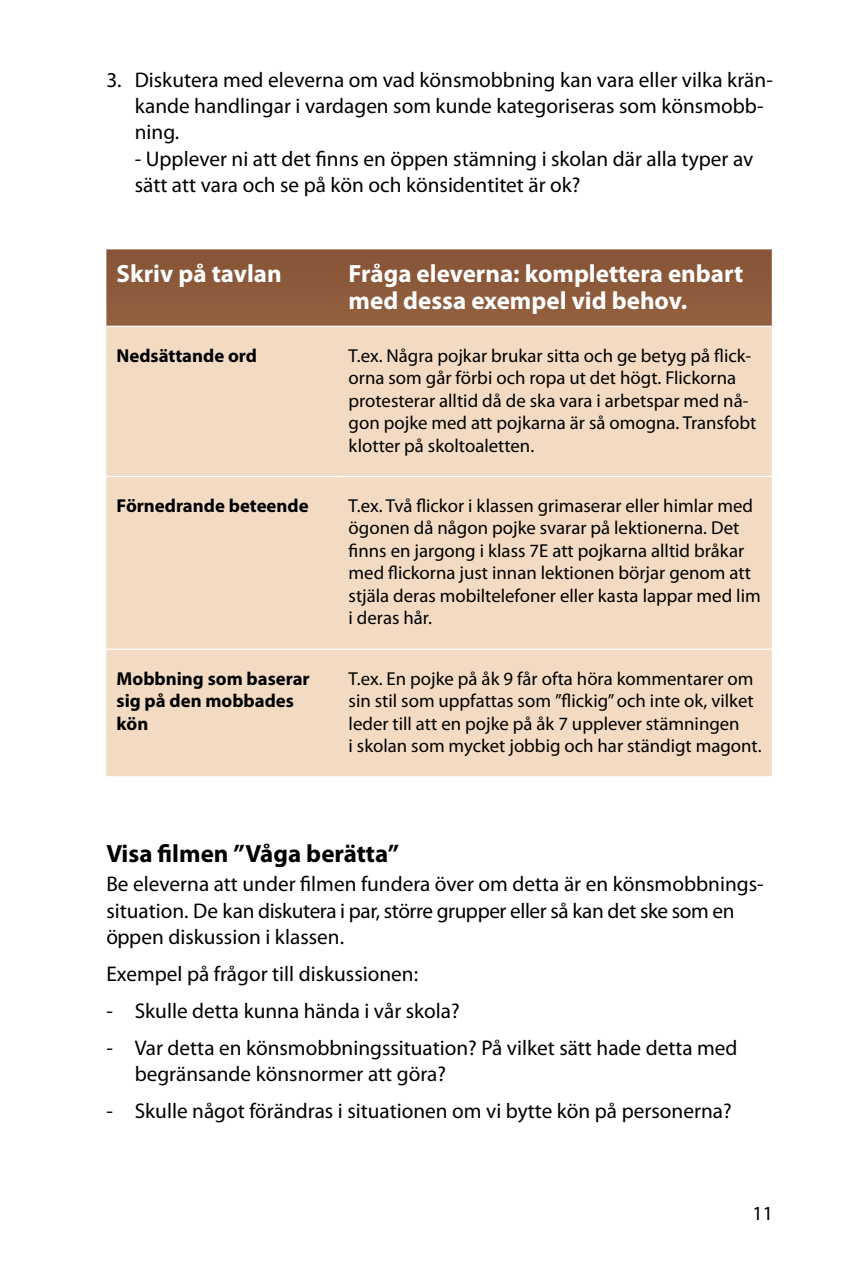
<style>
.page{position:relative;width:844px;height:1276px;background:#fff}
.page>*{position:absolute;margin:0;border:0;box-sizing:border-box;transform-origin:0 0}
.t1{font:700 25px/26.2px "Myriad Pro";color:#fff}
.t2{font:700 25px "Myriad Pro";color:#000}
.t3{font:21.25px/26.2px "Myriad Pro";color:#000}
.t4{font:20px "Myriad Pro";color:#000}
.t5{font:18.75px/22.5px "Myriad Pro";color:#000}
.t6{font:700 18.75px/22.5px "Myriad Pro";color:#000}
</style>
<div class="page">
<div style="left:106px;top:249px;width:665px;height:77px;background:#8d5a3b"></div>
<div style="left:106px;top:327px;width:665px;height:449px;background:#f2dbc2"></div>
<hr style="left:106px;top:476px;width:232px;height:1px;background:#fff">
<hr style="left:338px;top:476px;width:433px;height:1px;background:#fff">
<hr style="left:106px;top:648px;width:232px;height:2px;background:#fff">
<hr style="left:338px;top:648px;width:433px;height:2px;background:#fff">
<p class="t3" style="left:135px;top:66px;width:639px;text-indent:-28px">3. Diskutera med eleverna om vad könsmobbning kan vara eller vilka krän&shy;kande handlingar i vardagen som kunde kategoriseras som könsmobb&shy;ning.</p>
<p class="t3" style="left:135px;top:145px;width:620px">- Upplever ni att det finns en öppen stämning i skolan där alla typer av sätt att vara och se på kön och könsidentitet är ok?</p>
<h1 class="t1" style="left:117px;top:260px;width:167px">Skriv på tavlan</h1>
<h1 class="t1" style="left:348px;top:260px;width:396px">Fråga eleverna: komplettera enbart med dessa exempel vid behov.</h1>
<p class="t6" style="left:117px;top:343px;width:142px">Nedsättande ord</p>
<p class="t5" style="left:348px;top:344px;width:409px">T.ex. Några pojkar brukar sitta och ge betyg på flick&shy;orna som går förbi och ropa ut det högt. Flickorna protesterar alltid då de ska vara i arbetspar med nå&shy;gon pojke med att pojkarna är så omogna. Transfobt klotter på skoltoaletten.</p>
<p class="t6" style="left:117px;top:493px;width:193px">Förnedrande beteende</p>
<p class="t5" style="left:348px;top:494px;width:413px">T.ex. Två flickor i klassen grimaserar eller himlar med ögonen då någon pojke svarar på lektionerna. Det finns en jargong i klass 7E att pojkarna alltid bråkar med flickorna just innan lektionen börjar genom att stjäla deras mobiltelefoner eller kasta lappar med lim i deras hår.</p>
<p class="t6" style="left:117px;top:666px;width:194px">Mobbning som baserar sig på den mobbades kön</p>
<p class="t5" style="left:348px;top:666px;width:414px">T.ex. En pojke på åk 9 får ofta höra kommentarer om sin stil som uppfattas som ”flickig” och inte ok, vilket leder till att en pojke på åk 7 upplever stämningen<br>i skolan som mycket jobbig och har ständigt magont.</p>
<h1 class="t2" style="left:106px;top:837px;width:294px">Visa filmen ”Våga berätta”</h1>
<p class="t3" style="left:106px;top:871px;width:658px">Be eleverna att under filmen fundera över om detta är en könsmobbnings&shy;situation. De kan diskutera i par, större grupper eller så kan det ske som en öppen diskussion i klassen.</p>
<p class="t3" style="left:106px;top:960px;width:313px">Exempel på frågor till diskussionen:</p>
<p class="t3" style="left:106px;top:997px;width:355px">- Skulle detta kunna hända i vår skola?</p>
<p class="t3" style="left:135px;top:1034px;width:604px;text-indent:-28px">- Var detta en könsmobbningssituation? På vilket sätt hade detta med begränsande könsnormer att göra?</p>
<p class="t3" style="left:106px;top:1097px;width:626px">- Skulle något förändras i situationen om vi bytte kön på personerna?</p>
<p class="t4" style="left:752px;top:1201px;width:22px">11</p>
</div>
